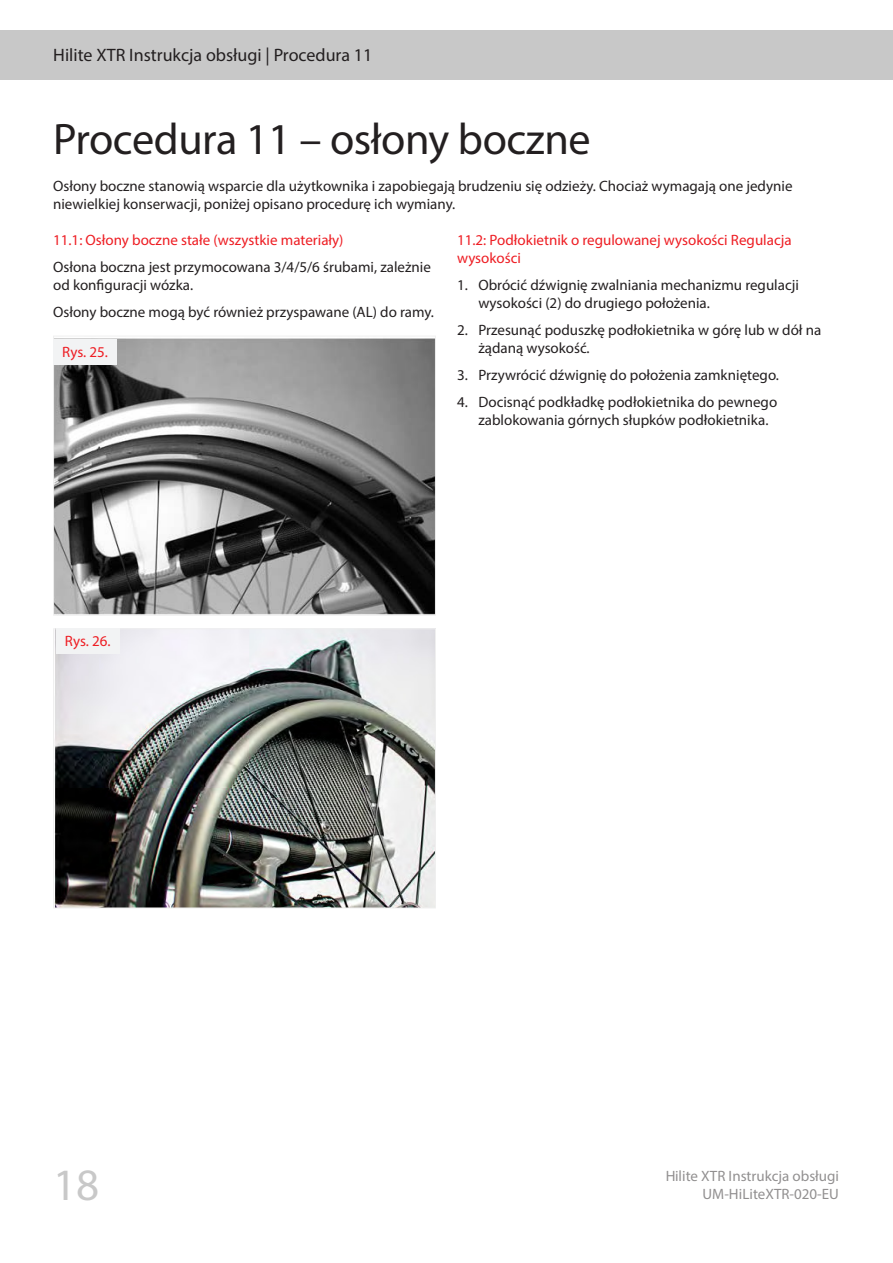
<style>
.page{position:relative;width:893px;height:1263px;background:#fff}
.page>*{position:absolute;margin:0;border:0;box-sizing:border-box;transform-origin:0 0}
.t1{font:45px "Myriad Pro";color:#c8c8c8}
.PL_-_Heading_1{font:44.25px "Myriad Pro";letter-spacing:-.01em;color:#231f20}
.t2{font:18px "Myriad Pro";color:#231f20}
.PL_-_Basic_Paragraph{font:15px/18px "Myriad Pro";color:#231f20}
.PL_-_Internal_Headin{font:15px/18px "Myriad Pro";color:#ee1d23}
.PL_-_Image_no{font:15px "Myriad Pro";color:#ee1d23}
</style>
<div class="page">
<div style="left:0;top:31px;width:893px;height:49px;background:#c8c8c8"></div>
<img style="left:55px;top:338px;width:379px;height:276px">
<div style="left:53px;top:336px;width:383px;height:280px;border:1px solid #f0f0f0"></div>
<div style="left:53px;top:339px;width:64px;height:25px;background:#f2f3f4"></div>
<img style="left:55px;top:630px;width:379px;height:276px">
<div style="left:53px;top:628px;width:383px;height:280px;border:1px solid #f0f0f0"></div>
<div style="left:56px;top:628px;width:64px;height:26px;background:#f2f3f4"></div>
<p class="t2" style="left:53px;top:44px;width:321px">Hilite XTR Instrukcja obsługi | Procedura 11</p>
<p class="PL_-_Heading_1" style="left:53px;top:112px;width:539px">Procedura 11 – osłony boczne</p>
<p class="PL_-_Basic_Paragraph" style="left:53px;top:177px;width:741px">Osłony boczne stanowią wsparcie dla użytkownika i zapobiegają brudzeniu się odzieży. Chociaż wymagają one jedynie niewielkiej konserwacji, poniżej opisano procedurę ich wymiany.</p>
<p class="PL_-_Internal_Headin" style="left:53px;top:231px;width:292px">11.1: Osłony boczne stałe (wszystkie materiały)</p>
<p class="PL_-_Basic_Paragraph" style="left:53px;top:258px;width:379px">Osłona boczna jest przymocowana 3/4/5/6 śrubami, zależnie od konfiguracji wózka.</p>
<p class="PL_-_Basic_Paragraph" style="left:53px;top:303px;width:382px">Osłony boczne mogą być również przyspawane (AL) do ramy.</p>
<p class="PL_-_Internal_Headin" style="left:457px;top:231px;width:336px">11.2: Podłokietnik o regulowanej wysokości Regulacja wysokości</p>
<p class="PL_-_Basic_Paragraph" style="left:478px;top:276px;width:322px;text-indent:-21px">1. Obrócić dźwignię zwalniania mechanizmu regulacji wysokości (2) do drugiego położenia.</p>
<p class="PL_-_Basic_Paragraph" style="left:478px;top:321px;width:344px;text-indent:-21px">2. Przesunąć poduszkę podłokietnika w górę lub w dół na żądaną wysokość.</p>
<p class="PL_-_Basic_Paragraph" style="left:457px;top:366px;width:323px">3. Przywrócić dźwignię do położenia zamkniętego.</p>
<p class="PL_-_Basic_Paragraph" style="left:478px;top:393px;width:300px;text-indent:-21px">4. Docisnąć podkładkę podłokietnika do pewnego zablokowania górnych słupków podłokietnika.</p>
<p class="PL_-_Image_no" style="left:62px;top:342px;width:47px">Rys. 25.</p>
<p class="PL_-_Image_no" style="left:65px;top:632px;width:47px">Rys. 26.</p>
<h1 class="t1" style="left:53px;top:1157px;width:48px">18</h1>
<p class="PL_-_Basic_Paragraph" style="left:665px;top:1167px;width:175px">Hilite XTR Instrukcja obsługi</p>
<p class="PL_-_Basic_Paragraph" style="left:702px;top:1185px;width:138px">UM-HiLiteXTR-020-EU</p>
</div>
